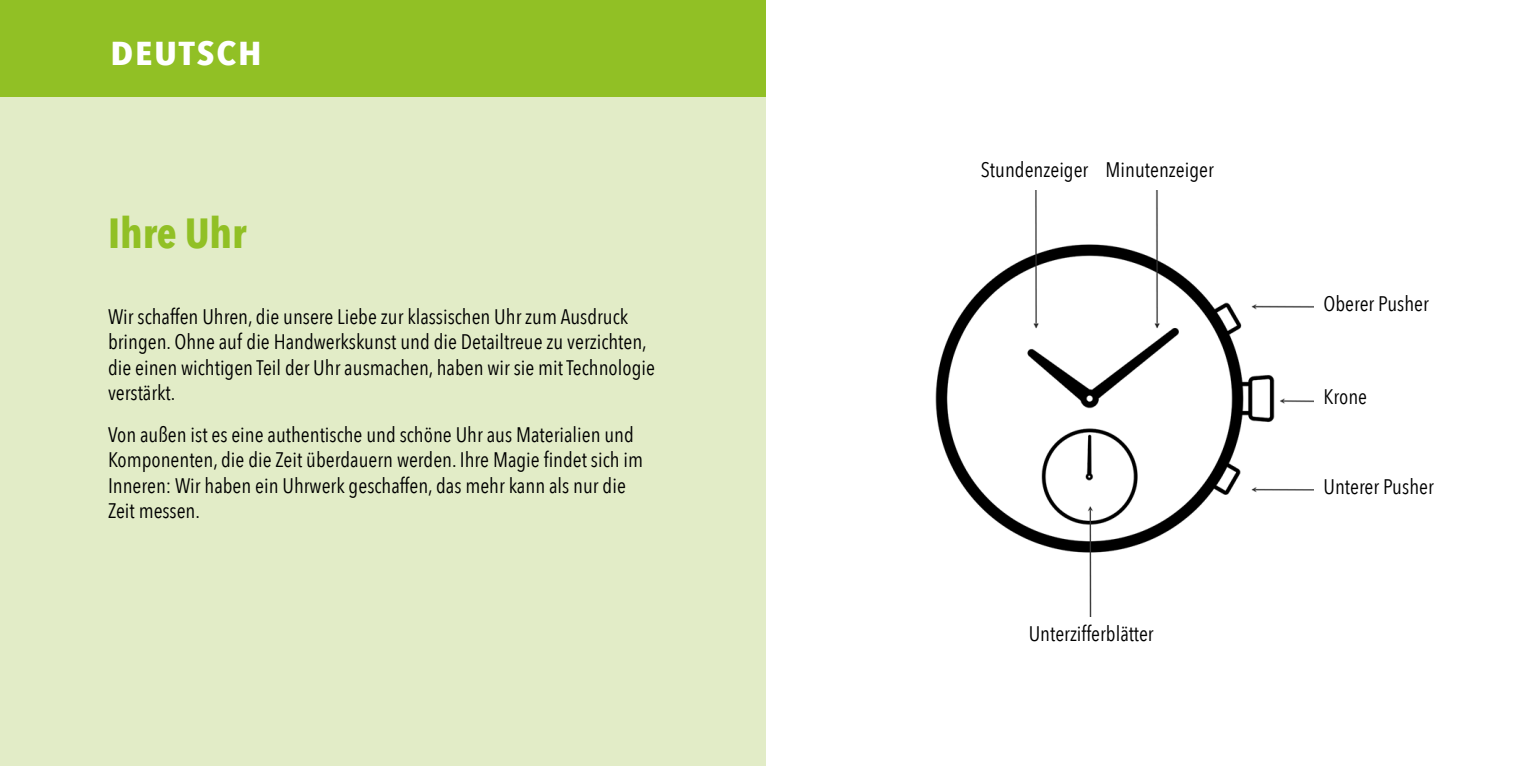
<style>
.page{position:relative;width:1531px;height:766px;background:#fff}
.page>*{position:absolute;margin:0;border:0;box-sizing:border-box;transform-origin:0 0}
.t1{font:700 42px "Avenir Next Condensed";color:#91c025}
.t2{font:700 33px "Avenir Next Condensed";letter-spacing:.05em;color:#fff;scale:1.17 1}
.t3{font:21px/25.2px "Avenir Next Condensed";color:#000}
</style>
<div class="page">
<div style="left:0;top:0;width:765px;height:765px;background:#e2ecc7"></div>
<img style="left:935px;top:190px;width:378px;height:426px">
<div style="left:0;top:0;width:765px;height:96px;background:#91c025"></div>
<h2 class="t2" style="left:111px;top:33px;width:131px">DEUTSCH</h2>
<h1 class="t1" style="left:108px;top:207px;width:140px">Ihre Uhr</h1>
<p class="t3" style="left:108px;top:303px;width:548px">Wir schaffen Uhren, die unsere Liebe zur klassischen Uhr zum Ausdruck bringen. Ohne auf die Handwerkskunst und die Detailtreue zu verzichten, die einen wichtigen Teil der Uhr ausmachen, haben wir sie mit Technologie verstärkt.</p>
<p class="t3" style="left:108px;top:421px;width:536px">Von außen ist es eine authentische und schöne Uhr aus Materialien und Komponenten, die die Zeit überdauern werden. Ihre Magie findet sich im Inneren: Wir haben ein Uhrwerk geschaffen, das mehr kann als nur die Zeit messen.</p>
<p class="t3" style="left:981px;top:155px;width:234px">Stundenzeiger Minutenzeiger</p>
<p class="t3" style="left:1028px;top:619px;width:127px">Unterzifferblätter</p>
<p class="t3" style="left:1323px;top:289px;width:107px">Oberer Pusher</p>
<p class="t3" style="left:1323px;top:382px;width:45px">Krone</p>
<p class="t3" style="left:1323px;top:472px;width:112px">Unterer Pusher</p>
</div>
